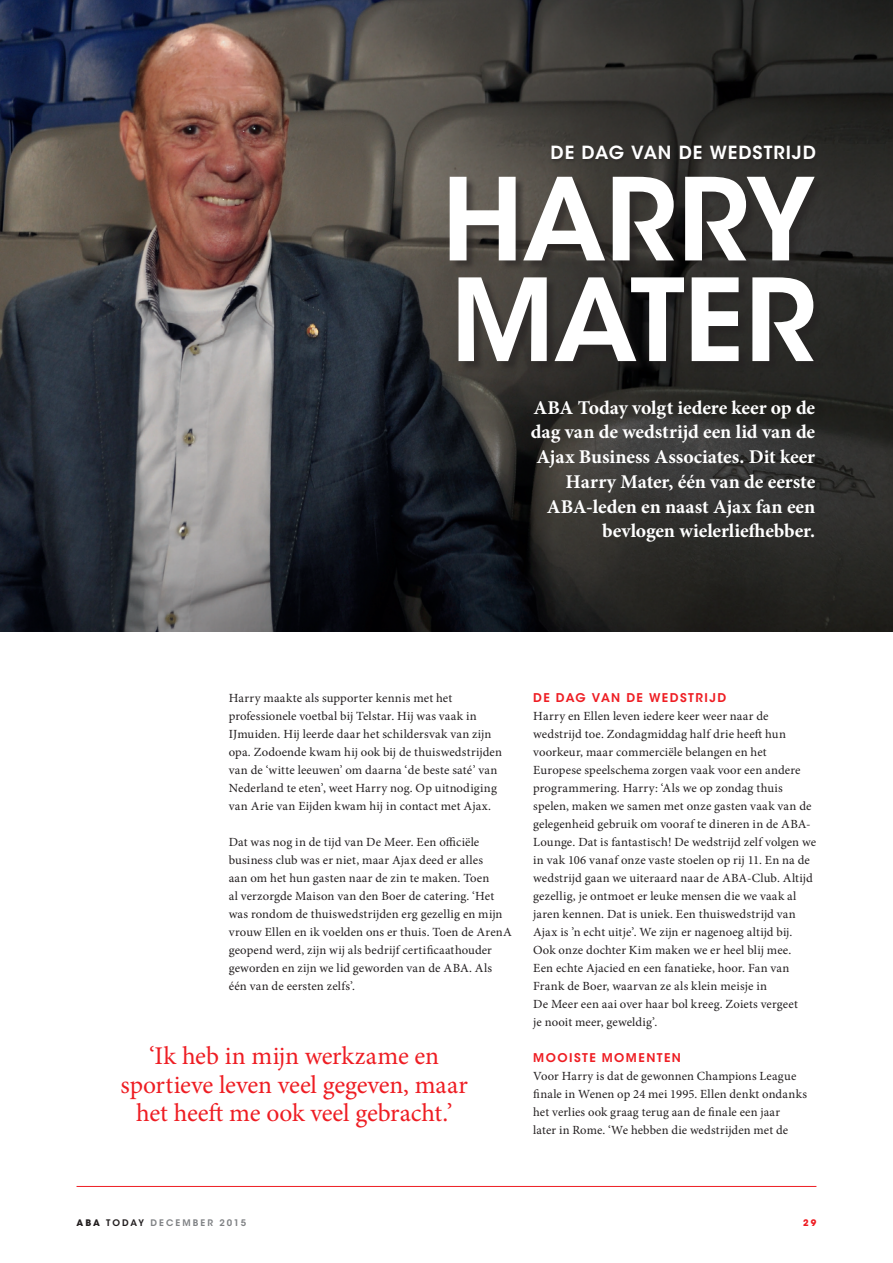
<style>
.page{position:relative;width:893px;height:1263px;background:#fff}
.page>*{position:absolute;margin:0;border:0;box-sizing:border-box;transform-origin:0 0}
.t1{font:600 113.1px/100.6px "ITC Avant Garde Std";letter-spacing:-.01em;color:#fff}
.t2{font:25.5px/28.5px "Minion Pro";letter-spacing:-.01em;color:#ee1d23;text-align:center}
.t3{font:700 19.5px/24.8px "Minion Pro";letter-spacing:-.005em;color:#fff;text-align:right}
.t4{font:600 18px "ITC Avant Garde Std";letter-spacing:.05em;color:#fff}
.t5{font:12.45px/18px "Minion Pro";letter-spacing:.01em;color:#231f20}
.t6{font:600 12px "ITC Avant Garde Std";letter-spacing:.12em;color:#ee1d23}
.t7{font:600 9px "ITC Avant Garde Std";letter-spacing:.23em;color:#808285}
.t8{font:700 9px "ITC Avant Garde Std";color:#ee1d23}
.s1{font-weight:700;color:#231f20}
.s2{color:#231f20}
</style>
<div class="page">
<hr style="left:77px;top:1186px;width:739px;height:1px;background:#ee1d23">
<img style="left:0;top:0;width:893px;height:631px">
<div style="left:451px;top:178px;width:374px;height:194px;background:#231f20;opacity:.5"></div>
<div style="left:551px;top:145px;width:268px;height:18px;background:#231f20;opacity:.5"></div>
<h3 class="t4" style="left:551px;top:141px;width:267px">DE DAG VAN DE WEDSTRIJD</h3>
<h1 class="t1" style="left:442px;top:169px;width:376px">HARRY<br>MATER</h1>
<h3 class="t3" style="left:531px;top:395px;width:286px">ABA Today volgt iedere keer op de dag van de wedstrijd een lid van de<br>Ajax Business Associates. Dit keer<br>Harry Mater, één van de eerste<br>ABA-leden en naast Ajax fan een bevlogen wielerliefhebber.</h3>
<p class="t5" style="left:229px;top:689px;width:275px">Harry maakte als supporter kennis met het professionele voetbal bij Telstar. Hij was vaak in IJmuiden. Hij leerde daar het schildersvak van zijn opa. Zodoende kwam hij ook bij de thuiswedstrijden van de ‘witte leeuwen’ om daarna ‘de beste saté’ van Nederland te eten’, weet Harry nog. Op uitnodiging van Arie van Eijden kwam hij in contact met Ajax.</p>
<p class="t5" style="left:229px;top:833px;width:285px">Dat was nog in de tijd van De Meer. Een officiële business club was er niet, maar Ajax deed er alles<br>aan om het hun gasten naar de zin te maken. Toen<br>al verzorgde Maison van den Boer de catering. ‘Het was rondom de thuiswedstrijden erg gezellig en mijn vrouw Ellen en ik voelden ons er thuis. Toen de ArenA geopend werd, zijn wij als bedrijf certificaathouder geworden en zijn we lid geworden van de ABA. Als één van de eersten zelfs’.</p>
<h2 class="t2" style="left:120px;top:1042px;width:349px">‘Ik heb in mijn werkzame en sportieve leven veel gegeven, maar het heeft me ook veel gebracht.’</h2>
<p class="t6" style="left:533px;top:690px;width:194px">DE DAG VAN DE WEDSTRIJD</p>
<p class="t5" style="left:533px;top:707px;width:284px">Harry en Ellen leven iedere keer weer naar de wedstrijd toe. Zondagmiddag half drie heeft hun voorkeur, maar commerciële belangen en het Europese speelschema zorgen vaak voor een andere programmering. Harry: ‘Als we op zondag thuis spelen, maken we samen met onze gasten vaak van de gelegenheid gebruik om vooraf te dineren in de ABA-Lounge. Dat is fantastisch! De wedstrijd zelf volgen we in vak 106 vanaf onze vaste stoelen op rij 11. En na de wedstrijd gaan we uiteraard naar de ABA-Club. Altijd gezellig, je ontmoet er leuke mensen die we vaak al jaren kennen. Dat is uniek. Een thuiswedstrijd van Ajax is ’n echt uitje’. We zijn er nagenoeg altijd bij.<br>Ook onze dochter Kim maken we er heel blij mee.<br>Een echte Ajacied en een fanatieke, hoor. Fan van Frank de Boer, waarvan ze als klein meisje in<br>De Meer een aai over haar bol kreeg. Zoiets vergeet<br>je nooit meer, geweldig’.</p>
<p class="t6" style="left:533px;top:1050px;width:149px">MOOISTE MOMENTEN</p>
<p class="t5" style="left:533px;top:1067px;width:275px">Voor Harry is dat de gewonnen Champions League finale in Wenen op 24 mei 1995. Ellen denkt ondanks het verlies ook graag terug aan de finale een jaar<br>later in Rome. ‘We hebben die wedstrijden met de</p>
<p class="t7" style="left:77px;top:1217px;width:171px"><span class="s1">ABA</span> <span class="s2">TODAY</span> DECEMBER 2015</p>
<p class="t8" style="left:803px;top:1217px;width:15px">29</p>
</div>
